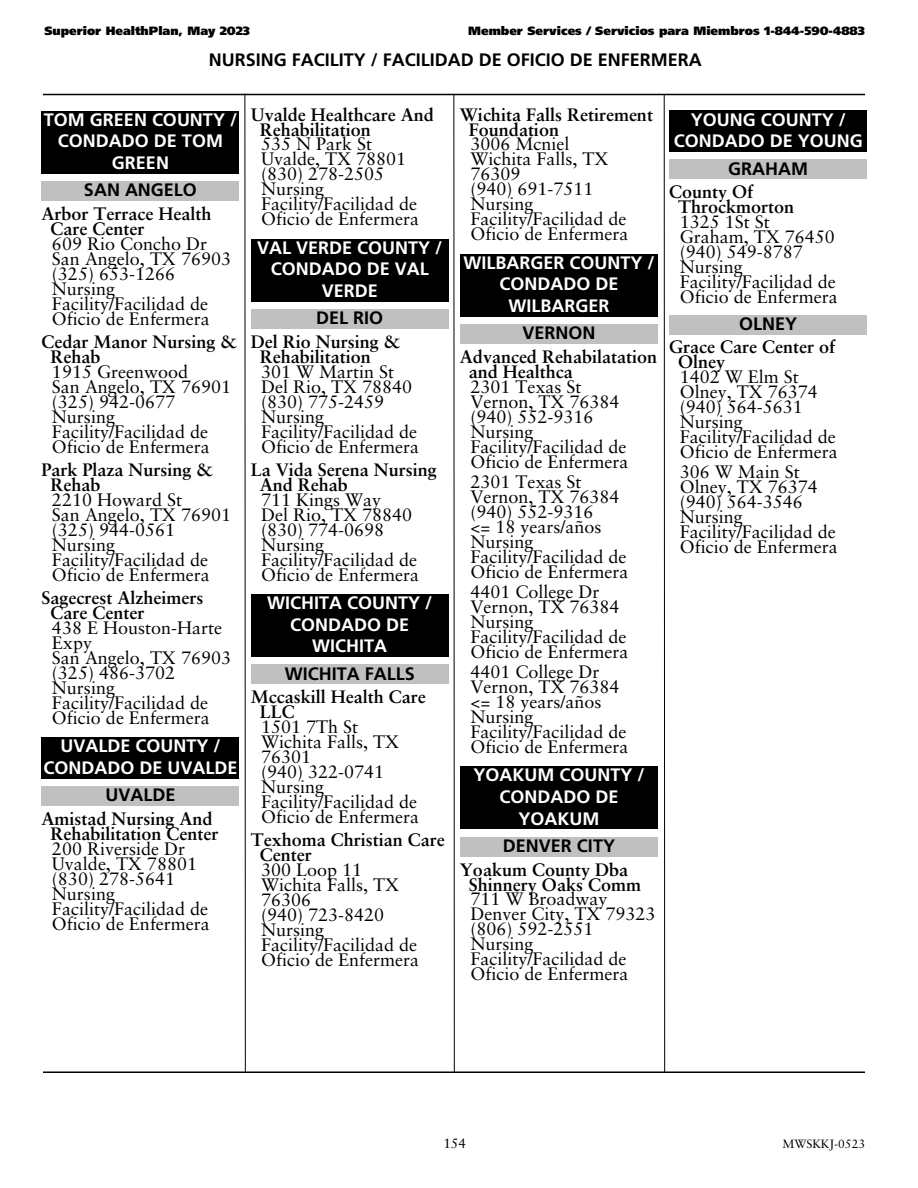
<style>
.page{position:relative;width:918px;height:1188px;background:#fff}
.page>*{position:absolute;margin:0;border:0;box-sizing:border-box;transform-origin:0 0}
.t1{font:18px/15px "Sabon LT Std";color:#000}
.t2{font:700 18px/15px "Sabon LT Std";color:#000}
.t3{font:700 18px/21.6px "Frutiger LT Std";color:#fff;text-align:center}
.t4{font:700 18px "Frutiger LT Std";color:#000}
.t5{font:13.5px "Sabon LT Std";color:#000}
.t6{font:900 12px "Frutiger LT Std";color:#000}
.t7{font:12px "Sabon LT Std";color:#000}
</style>
<div class="page">
<div style="left:41px;top:111px;width:198px;height:62px;background:#000"></div>
<div style="left:41px;top:181px;width:198px;height:20px;background:#c0c0c0"></div>
<div style="left:41px;top:737px;width:198px;height:41px;background:#000"></div>
<div style="left:41px;top:786px;width:198px;height:20px;background:#c0c0c0"></div>
<div style="left:251px;top:239px;width:198px;height:63px;background:#000"></div>
<div style="left:251px;top:309px;width:198px;height:20px;background:#c0c0c0"></div>
<div style="left:251px;top:594px;width:198px;height:63px;background:#000"></div>
<div style="left:251px;top:665px;width:198px;height:19px;background:#c0c0c0"></div>
<div style="left:460px;top:254px;width:198px;height:63px;background:#000"></div>
<div style="left:460px;top:324px;width:198px;height:20px;background:#c0c0c0"></div>
<div style="left:460px;top:766px;width:198px;height:63px;background:#000"></div>
<div style="left:460px;top:837px;width:198px;height:19px;background:#c0c0c0"></div>
<div style="left:669px;top:111px;width:198px;height:41px;background:#000"></div>
<div style="left:669px;top:160px;width:198px;height:19px;background:#c0c0c0"></div>
<div style="left:669px;top:315px;width:198px;height:19px;background:#c0c0c0"></div>
<hr style="left:43px;top:94px;width:822px;height:1px;background:#000">
<hr style="left:43px;top:1071px;width:822px;height:2px;background:#000">
<svg style="left:244px;top:93px;width:2px;height:979px;background:#7e7e7e"></svg>
<svg style="left:453px;top:95px;width:2px;height:977px;background:#7e7e7e"></svg>
<svg style="left:663px;top:93px;width:3px;height:979px"></svg>
<p class="t6" style="left:44px;top:26px;width:207px">Superior HealthPlan, May 2023</p>
<p class="t6" style="left:468px;top:26px;width:398px">Member Services / Servicios para Miembros 1-844-590-4883</p>
<p class="t4" style="left:209px;top:53px;width:495px">NURSING FACILITY / FACILIDAD DE OFICIO DE ENFERMERA</p>
<p class="t3" style="left:44px;top:111px;width:195px">TOM GREEN COUNTY /<br>CONDADO DE TOM<br>GREEN</p>
<p class="t4" style="left:84px;top:184px;width:115px">SAN ANGELO</p>
<p class="t2" style="left:50px;top:208px;width:163px;text-indent:-9px">Arbor Terrace Health<br>Care Center</p>
<p class="t1" style="left:52px;top:238px;width:181px">609 Rio Concho Dr<br>San Angelo, TX 76903 (325) 653-1266<br>Nursing<br>Facility/Facilidad de<br>Oficio de Enfermera</p>
<p class="t2" style="left:50px;top:336px;width:189px;text-indent:-9px">Cedar Manor Nursing &amp;<br>Rehab</p>
<p class="t1" style="left:52px;top:366px;width:181px">1915 Greenwood<br>San Angelo, TX 76901 (325) 942-0677<br>Nursing<br>Facility/Facilidad de<br>Oficio de Enfermera</p>
<p class="t2" style="left:50px;top:464px;width:165px;text-indent:-9px">Park Plaza Nursing &amp;<br>Rehab</p>
<p class="t1" style="left:52px;top:494px;width:181px">2210 Howard St<br>San Angelo, TX 76901 (325) 944-0561<br>Nursing<br>Facility/Facilidad de<br>Oficio de Enfermera</p>
<p class="t2" style="left:50px;top:592px;width:154px;text-indent:-9px">Sagecrest Alzheimers<br>Care Center</p>
<p class="t1" style="left:52px;top:622px;width:181px">438 E Houston-Harte<br>Expy<br>San Angelo, TX 76903 (325) 486-3702<br>Nursing<br>Facility/Facilidad de<br>Oficio de Enfermera</p>
<p class="t3" style="left:43px;top:737px;width:196px">UVALDE COUNTY /<br>CONDADO DE UVALDE</p>
<p class="t4" style="left:105px;top:789px;width:72px">UVALDE</p>
<p class="t2" style="left:41px;top:813px;width:178px;text-align:center">Amistad Nursing And<br>Rehabilitation Center</p>
<p class="t1" style="left:52px;top:843px;width:159px">200 Riverside Dr<br>Uvalde, TX 78801 (830) 278-5641<br>Nursing<br>Facility/Facilidad de<br>Oficio de Enfermera</p>
<p class="t2" style="left:260px;top:109px;width:176px;text-indent:-9px">Uvalde Healthcare And<br>Rehabilitation</p>
<p class="t1" style="left:261px;top:138px;width:159px">535 N Park St<br>Uvalde, TX 78801 (830) 278-2505<br>Nursing<br>Facility/Facilidad de<br>Oficio de Enfermera</p>
<p class="t3" style="left:257px;top:239px;width:187px">VAL VERDE COUNTY /<br>CONDADO DE VAL<br>VERDE</p>
<p class="t4" style="left:316px;top:312px;width:69px">DEL RIO</p>
<p class="t2" style="left:260px;top:336px;width:143px;text-indent:-9px">Del Rio Nursing &amp;<br>Rehabilitation</p>
<p class="t1" style="left:261px;top:366px;width:159px">301 W Martin St<br>Del Rio, TX 78840 (830) 775-2459<br>Nursing<br>Facility/Facilidad de<br>Oficio de Enfermera</p>
<p class="t2" style="left:260px;top:464px;width:179px;text-indent:-9px">La Vida Serena Nursing<br>And Rehab</p>
<p class="t1" style="left:261px;top:494px;width:159px">711 Kings Way<br>Del Rio, TX 78840 (830) 774-0698<br>Nursing<br>Facility/Facilidad de<br>Oficio de Enfermera</p>
<p class="t3" style="left:267px;top:594px;width:167px">WICHITA COUNTY /<br>CONDADO DE<br>WICHITA</p>
<p class="t4" style="left:285px;top:667px;width:132px">WICHITA FALLS</p>
<p class="t2" style="left:260px;top:691px;width:168px;text-indent:-9px">Mccaskill Health Care<br>LLC</p>
<p class="t1" style="left:261px;top:721px;width:159px">1501 7Th St<br>Wichita Falls, TX<br>76301<br>(940) 322-0741<br>Nursing<br>Facility/Facilidad de<br>Oficio de Enfermera</p>
<p class="t2" style="left:260px;top:834px;width:187px;text-indent:-9px">Texhoma Christian Care<br>Center</p>
<p class="t1" style="left:261px;top:864px;width:159px">300 Loop 11<br>Wichita Falls, TX<br>76306<br>(940) 723-8420<br>Nursing<br>Facility/Facilidad de<br>Oficio de Enfermera</p>
<p class="t2" style="left:469px;top:109px;width:186px;text-indent:-9px">Wichita Falls Retirement<br>Foundation</p>
<p class="t1" style="left:470px;top:138px;width:159px">3006 Mcniel<br>Wichita Falls, TX<br>76309<br>(940) 691-7511<br>Nursing<br>Facility/Facilidad de<br>Oficio de Enfermera</p>
<p class="t3" style="left:463px;top:254px;width:193px">WILBARGER COUNTY /<br>CONDADO DE<br>WILBARGER</p>
<p class="t4" style="left:522px;top:327px;width:75px">VERNON</p>
<p class="t2" style="left:469px;top:351px;width:190px;text-indent:-9px">Advanced Rehabilatation and Healthca</p>
<p class="t1" style="left:470px;top:381px;width:159px">2301 Texas St<br>Vernon, TX 76384 (940) 552-9316<br>Nursing<br>Facility/Facilidad de<br>Oficio de Enfermera</p>
<p class="t1" style="left:470px;top:476px;width:159px">2301 Texas St<br>Vernon, TX 76384 (940) 552-9316<br>&lt;= 18 years/años<br>Nursing<br>Facility/Facilidad de<br>Oficio de Enfermera</p>
<p class="t1" style="left:470px;top:586px;width:159px">4401 College Dr<br>Vernon, TX 76384<br>Nursing<br>Facility/Facilidad de<br>Oficio de Enfermera</p>
<p class="t1" style="left:470px;top:666px;width:159px">4401 College Dr<br>Vernon, TX 76384 &lt;= 18 years/años<br>Nursing<br>Facility/Facilidad de<br>Oficio de Enfermera</p>
<p class="t3" style="left:473px;top:766px;width:173px">YOAKUM COUNTY /<br>CONDADO DE<br>YOAKUM</p>
<p class="t4" style="left:503px;top:839px;width:114px">DENVER CITY</p>
<p class="t2" style="left:469px;top:864px;width:174px;text-indent:-9px">Yoakum County Dba<br>Shinnery Oaks Comm</p>
<p class="t1" style="left:470px;top:893px;width:187px">711 W Broadway<br>Denver City, TX 79323 (806) 592-2551<br>Nursing<br>Facility/Facilidad de<br>Oficio de Enfermera</p>
<p class="t3" style="left:674px;top:111px;width:190px">YOUNG COUNTY /<br>CONDADO DE YOUNG</p>
<p class="t4" style="left:728px;top:162px;width:81px">GRAHAM</p>
<p class="t2" style="left:678px;top:186px;width:118px;text-indent:-9px">County Of<br>Throckmorton</p>
<p class="t1" style="left:680px;top:216px;width:159px">1325 1St St<br>Graham, TX 76450 (940) 549-8787<br>Nursing<br>Facility/Facilidad de<br>Oficio de Enfermera</p>
<p class="t4" style="left:739px;top:317px;width:60px">OLNEY</p>
<p class="t2" style="left:678px;top:342px;width:159px;text-indent:-9px">Grace Care Center of<br>Olney</p>
<p class="t1" style="left:680px;top:371px;width:159px">1402 W Elm St<br>Olney, TX 76374 (940) 564-5631<br>Nursing<br>Facility/Facilidad de<br>Oficio de Enfermera</p>
<p class="t1" style="left:680px;top:466px;width:159px">306 W Main St<br>Olney, TX 76374 (940) 564-3546<br>Nursing<br>Facility/Facilidad de<br>Oficio de Enfermera</p>
<p class="t5" style="left:443px;top:1138px;width:24px">154</p>
<p class="t7" style="left:782px;top:1139px;width:84px">MWSKKJ-0523</p>
</div>
